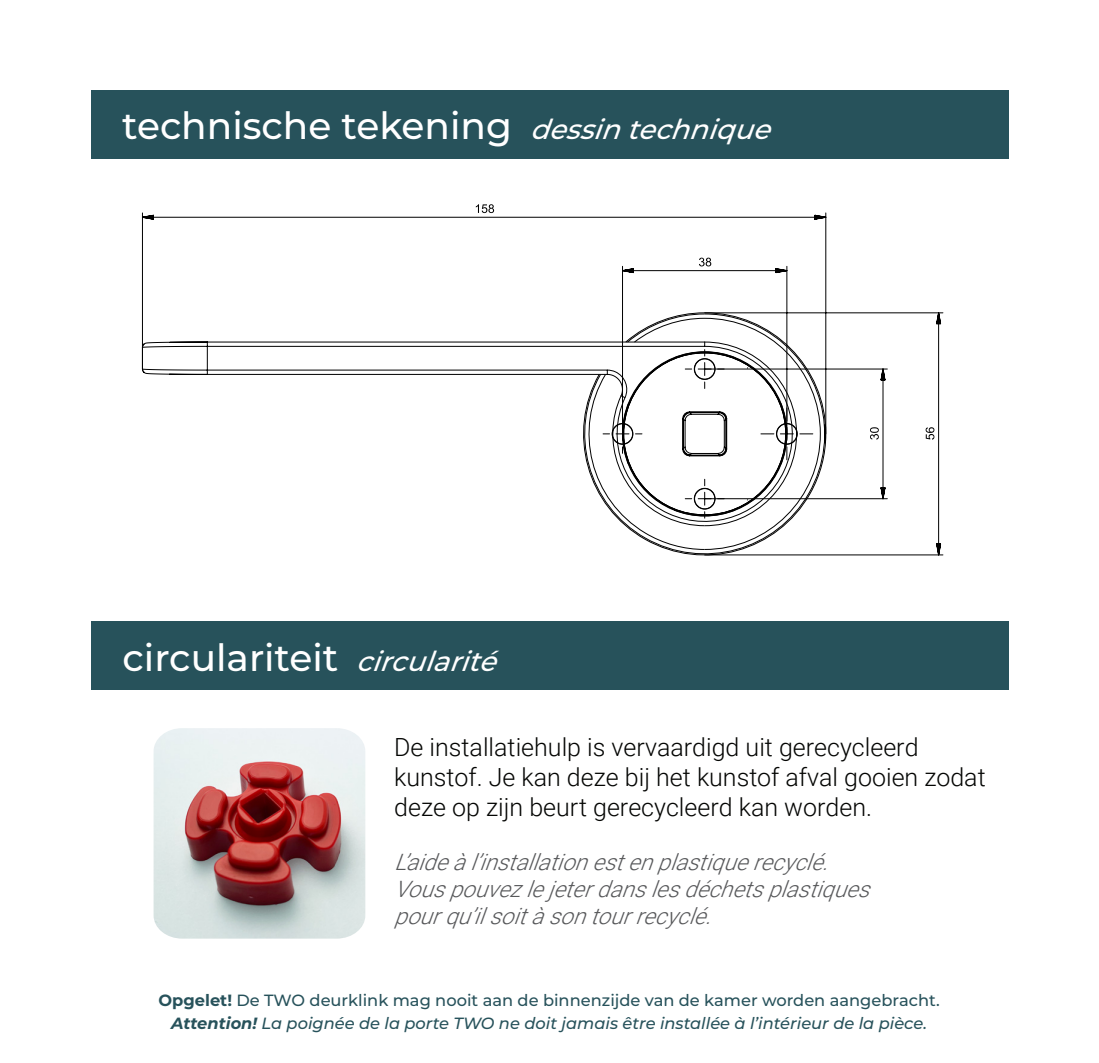
<style>
.page{position:relative;width:1099px;height:1063px;background:#fff}
.page>*{position:absolute;margin:0;border:0;box-sizing:border-box;transform-origin:0 0}
.t1{font:500 37.5px "Montserrat";color:#fff}
.Hoofdstukken_Titel{font:300 25px/30px "Roboto";color:#040503}
.Hoofdstukken_Titel-2{font:italic 300 22.5px/27px "Roboto";color:#57585a}
.t2{font:italic 500 16.25px/22.5px "Montserrat";color:#27525b;text-align:center}
.s1{font-style:italic;font-size:27.5px}
.s2{font-weight:700;font-style:normal}
.s3{font-style:normal}
.s4{font-weight:700}
</style>
<div class="page">
<svg style="left:476px;top:204px;width:18px;height:9px"></svg>
<svg style="left:142px;top:213px;width:801px;height:342px"></svg>
<div style="left:91px;top:90px;width:917px;height:68px;background:#27525b"></div>
<img style="left:153px;top:728px;width:212px;height:211px">
<div style="left:91px;top:621px;width:917px;height:69px;background:#27525b"></div>
<p class="t1" style="left:122px;top:100px;width:661px">technische tekening <span class="s1">dessintechnique</span></p>
<p class="t1" style="left:122px;top:631px;width:387px">circulariteit <span class="s1">circularité</span></p>
<p class="Hoofdstukken_Titel" style="left:394px;top:731px;width:593px">De installatiehulp is vervaardigd uit gerecycleerd kunstof. Je kan deze bij het kunstof afval gooien zodat deze op zijn beurt gerecycleerd kan worden.</p>
<p class="Hoofdstukken_Titel-2" style="left:394px;top:848px;width:487px">L’aideàl’installationestenplastiquerecyclé.<br>Vouspouvezlejeterdanslesdéchetsplastiques</p>
<p class="Hoofdstukken_Titel-2" style="left:394px;top:902px;width:328px">pourqu’ilsoitàsontourrecyclé.</p>
<p class="t2" style="left:159px;top:989px;width:782px"><span class="s2">Opgelet!</span> <span class="s3">De TWO deurklink mag nooit aan de binnenzijde van de kamer worden aangebracht.<br></span><span class="s4">Attention!</span> La poignée de la porte TWO ne doit jamais être installée à l’intérieur de la pièce.</p>
</div>
